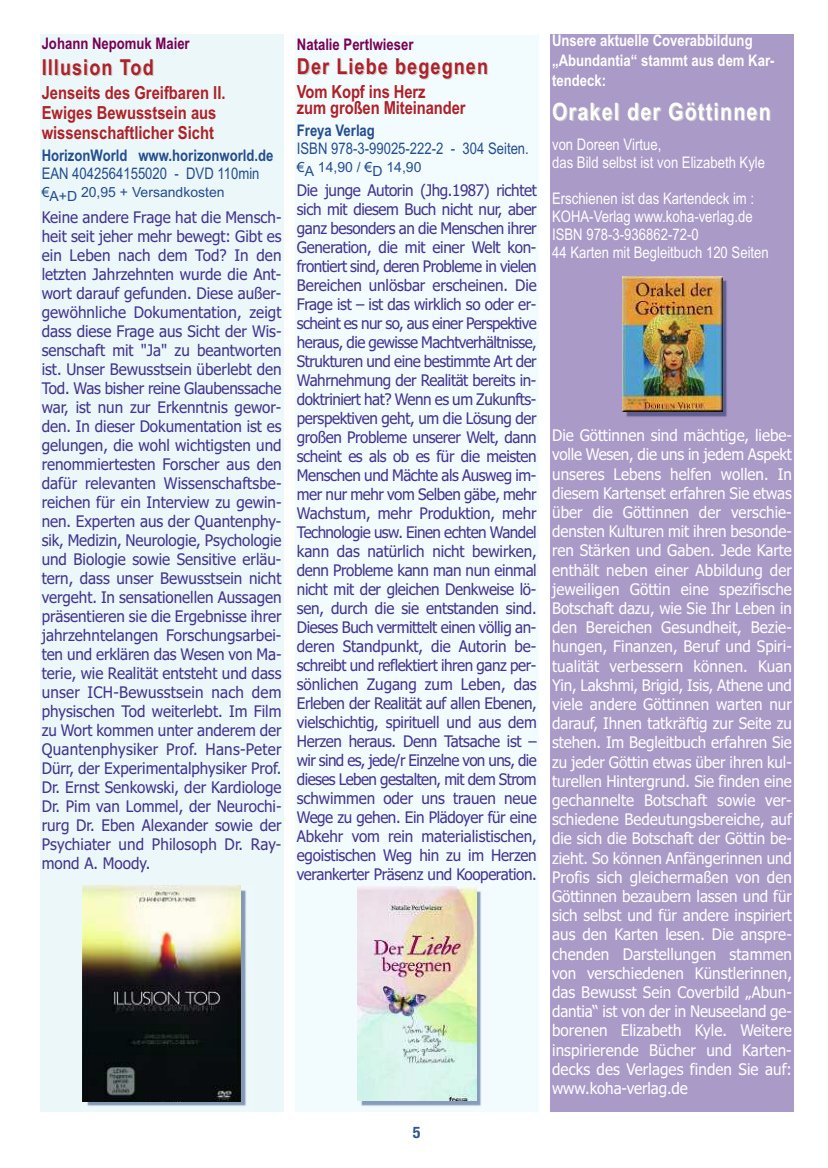
<style>
.page{position:relative;width:828px;height:1168px;background:#fff}
.page>*{position:absolute;margin:0;border:0;box-sizing:border-box;transform-origin:0 0}
.t1{font:700 24px "Arial Narrow";letter-spacing:.05em;color:#fff}
.t2{font:700 22px "Arial Narrow";letter-spacing:.05em;color:#af2127}
.t3{font:700 18px/20px "Arial Narrow";color:#af2127}
.t4{font:16px/19px "Tahoma";letter-spacing:-.01em;color:#43348e;text-align:justify;scale:.95 1}
.t5{font:16px/19.2px "Tahoma";letter-spacing:.005em;color:#fff;text-align:justify;scale:.95 1}
.t6{font:16px/18px "Arial Narrow";color:#fff}
.t7{font:700 16px/20px "Arial Narrow";color:#fff}
.t8{font:16px "Arial Narrow";color:#244d8f}
.t9{font:700 16px "Arial Narrow";color:#244d8f}
.t10{font:700 16px "Arial Narrow";color:#770053}
.t11{font:700 condensed 16px "Helvetica Neue LT";color:#2d5590}
.t12{font:14px "Arial";color:#244d8f}
</style>
<div class="page">
<div style="left:40px;top:34px;width:243px;height:1077px;background:#ebf7f9"></div>
<img style="left:82px;top:885px;width:171px;height:227px">
<img style="left:83px;top:885px;width:158px;height:216px">
<div style="left:295px;top:35px;width:244px;height:1076px;background:#f2fbfe"></div>
<img style="left:356px;top:887px;width:133px;height:225px">
<img style="left:357px;top:887px;width:119px;height:214px">
<div style="left:550px;top:34px;width:244px;height:1077px;background:#aa9ac8"></div>
<img style="left:626px;top:276px;width:101px;height:141px">
<img style="left:622px;top:276px;width:100px;height:136px">
<p class="t10" style="left:42px;top:34px;width:149px">Johann Nepomuk Maier</p>
<h2 class="t2" style="left:42px;top:54px;width:114px">Illusion Tod</h2>
<p class="t3" style="left:42px;top:82px;width:185px">Jenseits des Greifbaren II.<br>Ewiges Bewusstsein aus wissenschaftlicher Sicht</p>
<p class="t9" style="left:42px;top:146px;width:233px">HorizonWorld www.horizonworld.de</p>
<p class="t8" style="left:42px;top:164px;width:219px">EAN 4042564155020 - DVD 110min</p>
<p class="t12" style="left:42px;top:184px;width:184px">€A+D 20,95 + Versandkosten</p>
<p class="t4" style="left:42px;top:208px;width:254px">Keine andere Frage hat die Mensch&shy;heit seit jeher mehr bewegt: Gibt es ein Leben nach dem Tod? In den letzten Jahrzehnten wurde die Ant&shy;wort darauf gefunden. Diese außer&shy;gewöhnliche Dokumentation, zeigt dass diese Frage aus Sicht der Wis&shy;senschaft mit "Ja" zu beantworten ist. Unser Bewusstsein überlebt den Tod. Was bisher reine Glaubenssache war, ist nun zur Erkenntnis gewor&shy;den. In dieser Dokumentation ist es gelungen, die wohl wichtigsten und renommiertesten Forscher aus den dafür relevanten Wissenschaftsbe&shy;reichen für ein Interview zu gewin&shy;nen. Experten aus der Quantenphy&shy;sik, Medizin, Neurologie, Psychologie und Biologie sowie Sensitive erläu&shy;tern, dass unser Bewusstsein nicht vergeht. In sensationellen Aussagen präsentieren sie die Ergebnisse ihrer jahrzehntelangen Forschungsarbei&shy;ten und erklären das Wesen von Ma&shy;terie, wie Realität entsteht und dass unser ICH-Bewusstsein nach dem physischen Tod weiterlebt. Im Film zu Wort kommen unter anderem der Quantenphysiker Prof. Hans-Peter Dürr, der Experimentalphysiker Prof.<br>Dr. Ernst Senkowski, der Kardiologe Dr. Pim van Lommel, der Neurochi&shy;rurg Dr. Eben Alexander sowie der Psychiater und Philosoph Dr. Ray&shy;mond A. Moody.</p>
<p class="t10" style="left:297px;top:35px;width:118px">Natalie Pertlwieser</p>
<h2 class="t2" style="left:297px;top:53px;width:193px">Der Liebe begegnen</h2>
<p class="t3" style="left:297px;top:83px;width:170px;line-height:16px">Vom Kopf ins Herz<br>zum großen Miteinander</p>
<p class="t9" style="left:297px;top:121px;width:80px">Freya Verlag</p>
<p class="t8" style="left:297px;top:139px;width:233px">ISBN 978-3-99025-222-2 - 304 Seiten.</p>
<p class="t12" style="left:297px;top:159px;width:126px">€A 14,90 / €D 14,90</p>
<p class="t4" style="left:297px;top:181px;width:254px">Die junge Autorin (Jhg.1987) richtet sich mit diesem Buch nicht nur, aber ganz besonders an die Menschen ihrer Generation, die mit einer Welt kon&shy;frontiert sind, deren Probleme in vielen Bereichen unlösbar erscheinen. Die Frage ist – ist das wirklich so oder er&shy;scheint es nur so, aus einer Perspektive heraus, die gewisse Machtverhältnisse, Strukturen und eine bestimmte Art der Wahrnehmung der Realität bereits in&shy;doktriniert hat? Wenn es um Zukunfts&shy;perspektiven geht, um die Lösung der großen Probleme unserer Welt, dann scheint es als ob es für die meisten Menschen und Mächte als Ausweg im&shy;mer nur mehr vom Selben gäbe, mehr Wachstum, mehr Produktion, mehr Technologie usw. Einen echten Wandel kann das natürlich nicht bewirken, denn Probleme kann man nun einmal nicht mit der gleichen Denkweise lö&shy;sen, durch die sie entstanden sind.<br>Dieses Buch vermittelt einen völlig an&shy;deren Standpunkt, die Autorin be&shy;schreibt und reflektiert ihren ganz per&shy;sönlichen Zugang zum Leben, das Erleben der Realität auf allen Ebenen, vielschichtig, spirituell und aus dem Herzen heraus. Denn Tatsache ist – wir sind es, jede/r Einzelne von uns, die dieses Leben gestalten, mit dem Strom schwimmen oder uns trauen neue Wege zu gehen. Ein Plädoyer für eine Abkehr vom rein materialistischen, egoistischen Weg hin zu im Herzen verankerter Präsenz und Kooperation.</p>
<p class="t11" style="left:413px;top:1123px;width:9px">5</p>
<p class="t7" style="left:552px;top:30px;width:224px">Unsere aktuelle Coverabbildung „Abundantia“ stammt aus dem Kar&shy;tendeck:</p>
<h1 class="t1" style="left:552px;top:98px;width:220px">Orakel der Göttinnen</h1>
<p class="t6" style="left:552px;top:135px;width:214px">von Doreen Virtue,<br>das Bild selbst ist von Elizabeth Kyle</p>
<p class="t6" style="left:552px;top:189px;width:218px">Erschienen ist das Kartendeck im :<br>KOHA-Verlag www.koha-verlag.de<br>ISBN 978-3-936862-72-0<br>44 Karten mit Begleitbuch 120 Seiten</p>
<p class="t5" style="left:552px;top:426px;width:254px">Die Göttinnen sind mächtige, liebe&shy;volle Wesen, die uns in jedem Aspekt unseres Lebens helfen wollen. In diesem Kartenset erfahren Sie etwas über die Göttinnen der verschie&shy;densten Kulturen mit ihren besonde&shy;ren Stärken und Gaben. Jede Karte enthält neben einer Abbildung der jeweiligen Göttin eine spezifische Botschaft dazu, wie Sie Ihr Leben in den Bereichen Gesundheit, Bezie&shy;hungen, Finanzen, Beruf und Spiri&shy;tualität verbessern können. Kuan Yin, Lakshmi, Brigid, Isis, Athene und viele andere Göttinnen warten nur darauf, Ihnen tatkräftig zur Seite zu stehen. Im Begleitbuch erfahren Sie zu jeder Göttin etwas über ihren kul&shy;turellen Hintergrund. Sie finden eine gechannelte Botschaft sowie ver&shy;schiedene Bedeutungsbereiche, auf die sich die Botschaft der Göttin be&shy;zieht. So können Anfängerinnen und Profis sich gleichermaßen von den Göttinnen bezaubern lassen und für sich selbst und für andere inspiriert aus den Karten lesen. Die anspre&shy;chenden Darstellungen stammen von verschiedenen Künstlerinnen, das Bewusst Sein Coverbild „Abun&shy;dantia“ ist von der in Neuseeland ge&shy;borenen Elizabeth Kyle. Weitere inspirierende Bücher und Karten&shy;decks des Verlages finden Sie auf: www.koha-verlag.de</p>
</div>
